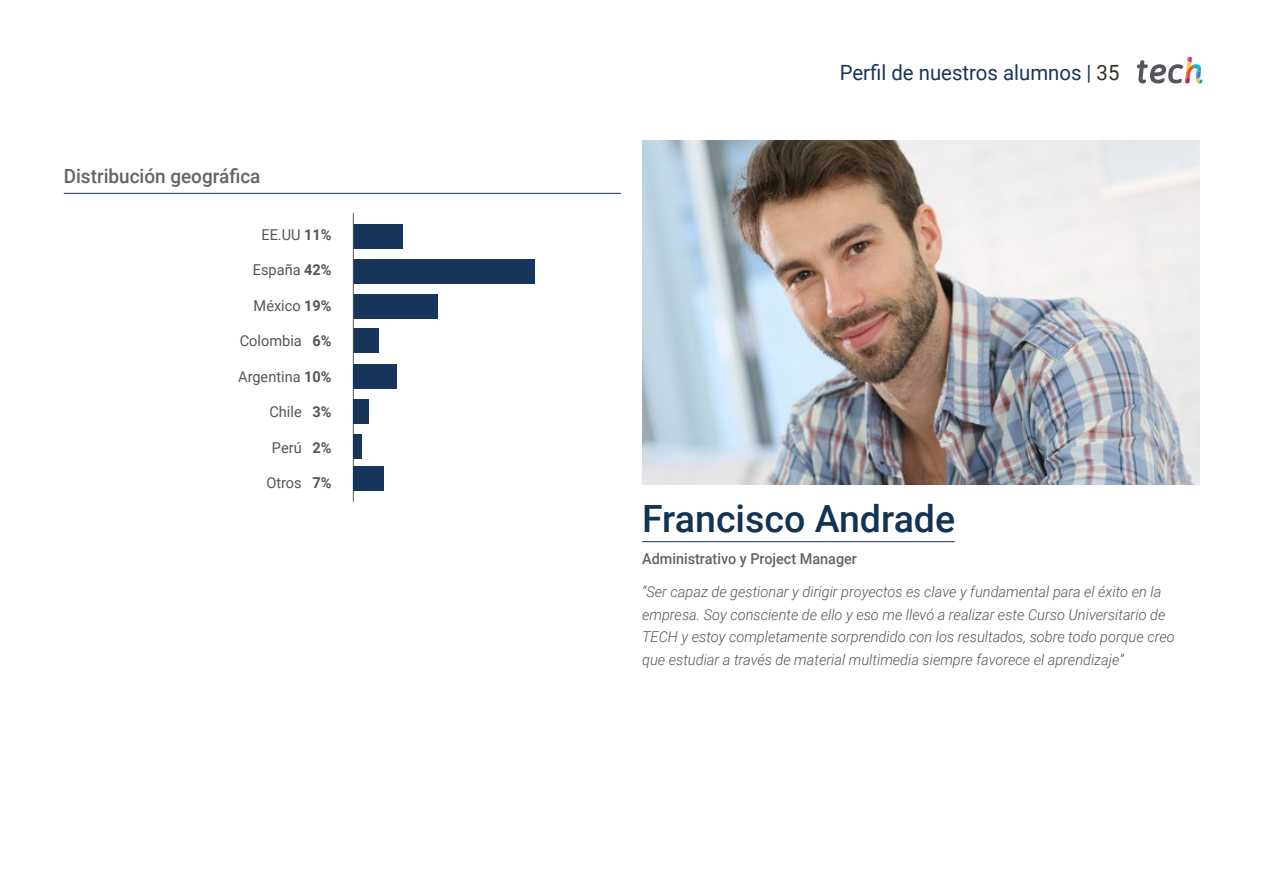
<style>
.page{position:relative;width:1263px;height:893px;background:#fff}
.page>*{position:absolute;margin:0;border:0;box-sizing:border-box;transform-origin:0 0}
.t1{font:500 37.5px "Roboto";color:#123352}
.t2{font:21px "Roboto";color:#1a355c}
.t3{font:500 19.5px "Roboto";color:#61646a}
.t4{font:italic 300 15px/22.5px "Roboto";color:#52555b}
.t5{font:15px "Roboto";color:#52555b}
.t6{font:500 15px "Roboto";color:#61646a;scale:.96 1}
.s1{font-weight:700}
.s2{color:#312e20}
</style>
<div class="page">
<hr style="left:642px;top:541px;width:313px;height:1px;background:#17355b">
<hr style="left:64px;top:193px;width:557px;height:1px;background:#17355b">
<div style="left:353px;top:224px;width:50px;height:25px;background:#17355b"></div>
<div style="left:353px;top:259px;width:182px;height:25px;background:#17355b"></div>
<div style="left:353px;top:294px;width:85px;height:24px;background:#17355b"></div>
<div style="left:353px;top:329px;width:26px;height:24px;background:#17355b"></div>
<hr style="left:353px;top:213px;width:1px;height:289px;background:#52555b">
<svg style="left:1137px;top:57px;width:65px;height:27px"></svg>
<img style="left:642px;top:140px;width:557px;height:344px">
<div style="left:353px;top:364px;width:44px;height:24px;background:#17355b"></div>
<div style="left:353px;top:399px;width:16px;height:24px;background:#17355b"></div>
<div style="left:353px;top:434px;width:9px;height:25px;background:#17355b"></div>
<div style="left:353px;top:466px;width:31px;height:25px;background:#17355b"></div>
<h3 class="t3" style="left:64px;top:162px;width:198px">Distribución geográfica</h3>
<p class="t5" style="left:261px;top:224px;width:72px">EE.UU <span class="s1">11%</span></p>
<p class="t5" style="left:253px;top:259px;width:80px">España <span class="s1">42%</span></p>
<p class="t5" style="left:254px;top:295px;width:80px">México <span class="s1">19%</span></p>
<p class="t5" style="left:240px;top:330px;width:93px">Colombia <span class="s1">6%</span></p>
<p class="t5" style="left:238px;top:366px;width:95px">Argentina <span class="s1">10%</span></p>
<p class="t5" style="left:269px;top:401px;width:64px">Chile <span class="s1">3%</span></p>
<p class="t5" style="left:272px;top:437px;width:61px">Perú <span class="s1">2%</span></p>
<p class="t5" style="left:266px;top:472px;width:67px">Otros <span class="s1">7%</span></p>
<h2 class="t2" style="left:840px;top:57px;width:281px">Perfil de nuestros alumnos | <span class="s2">35</span></h2>
<h1 class="t1" style="left:642px;top:493px;width:315px">Francisco Andrade</h1>
<p class="t6" style="left:642px;top:549px;width:225px">Administrativo y Project Manager</p>
<p class="t4" style="left:642px;top:580px;width:534px">“Ser capaz de gestionar y dirigir proyectos es clave y fundamental para el éxito en la empresa. Soy consciente de ello y eso me llevó a realizar este Curso Universitario de TECH y estoy completamente sorprendido con los resultados, sobre todo porque creo que estudiar a través de material multimedia siempre favorece el aprendizaje”</p>
</div>
